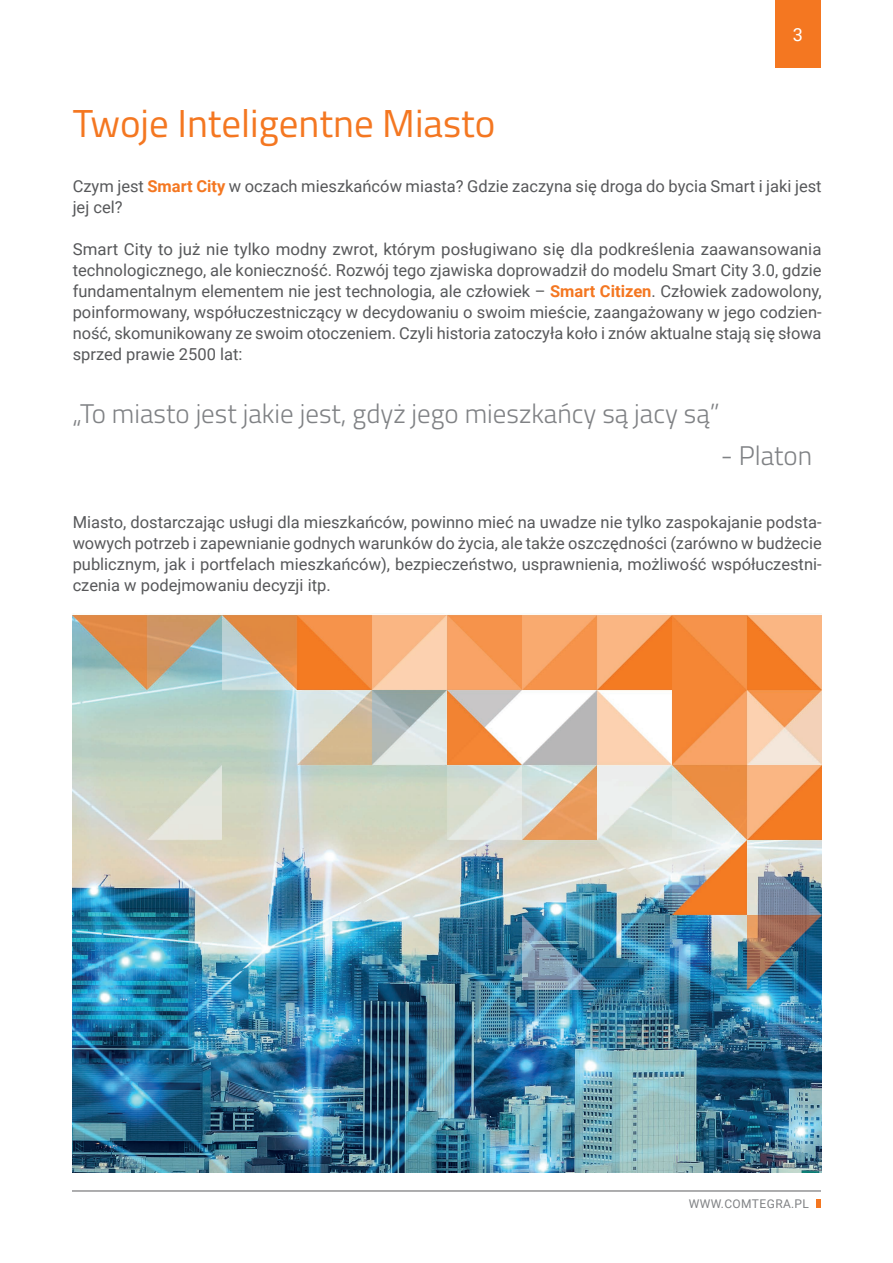
<style>
.page{position:relative;width:893px;height:1263px;background:#fff}
.page>*{position:absolute;margin:0;border:0;box-sizing:border-box;transform-origin:0 0}
.Tytuł_rozdziału{font:39px "Titillium";color:#f47721}
.Cytat{font:300 27px "Titillium";color:#808285}
.t1{font:18px "Roboto";color:#fff}
.Body{font:16.5px/21px "Roboto";color:#57585a;text-align:justify}
.t2{font:12px "Roboto";letter-spacing:.035em;color:#808285}
.s1{font-weight:700;color:#f47721}
</style>
<div class="page">
<img style="left:72px;top:614px;width:749px;height:559px">
<div style="left:775px;top:0;width:46px;height:68px;background:#f47721"></div>
<hr style="left:72px;top:1190px;width:749px;height:1px;background:#5c5c5f">
<div style="left:816px;top:1199px;width:5px;height:9px;background:#f47721"></div>
<hr style="left:0;top:0;width:1px;height:1263px;background:#f47721">
<p class="t1" style="left:793px;top:21px;width:12px">3</p>
<p class="Tytuł_rozdziału" style="left:73px;top:95px;width:424px">Twoje Inteligentne Miasto</p>
<p class="Body" style="left:73px;top:175px;width:750px">Czym jest <span class="s1">Smart City</span> w oczach mieszkańców miasta? Gdzie zaczyna się droga do bycia Smart i jaki jest jej cel?</p>
<p class="Body" style="left:73px;top:238px;width:750px">Smart City to już nie tylko modny zwrot, którym posługiwano się dla podkreślenia zaawansowania technologicznego, ale konieczność. Rozwój tego zjawiska doprowadził do modelu Smart City 3.0, gdzie fundamentalnym elementem nie jest technologia, ale człowiek – <span class="s1">Smart Citizen</span>. Człowiek zadowolony, poinformowany, współuczestniczący w decydowaniu o swoim mieście, zaangażowany w jego codzien&shy;ność, skomunikowany ze swoim otoczeniem. Czyli historia zatoczyła koło i znów aktualne stają się słowa sprzed prawie 2500 lat:</p>
<p class="Cytat" style="left:73px;top:394px;width:648px">„To miasto jest jakie jest, gdyż jego mieszkańcy są jacy są”</p>
<p class="Cytat" style="left:721px;top:436px;width:93px">- Platon</p>
<p class="Body" style="left:73px;top:511px;width:750px">Miasto, dostarczając usługi dla mieszkańców, powinno mieć na uwadze nie tylko zaspokajanie podsta&shy;wowych potrzeb i zapewnianie godnych warunków do życia, ale także oszczędności (zarówno w budżecie publicznym, jak i portfelach mieszkańców), bezpieczeństwo, usprawnienia, możliwość współuczestni&shy;czenia w podejmowaniu decyzji itp.</p>
<p class="t2" style="left:689px;top:1195px;width:122px">WWW.COMTEGRA.PL</p>
</div>
